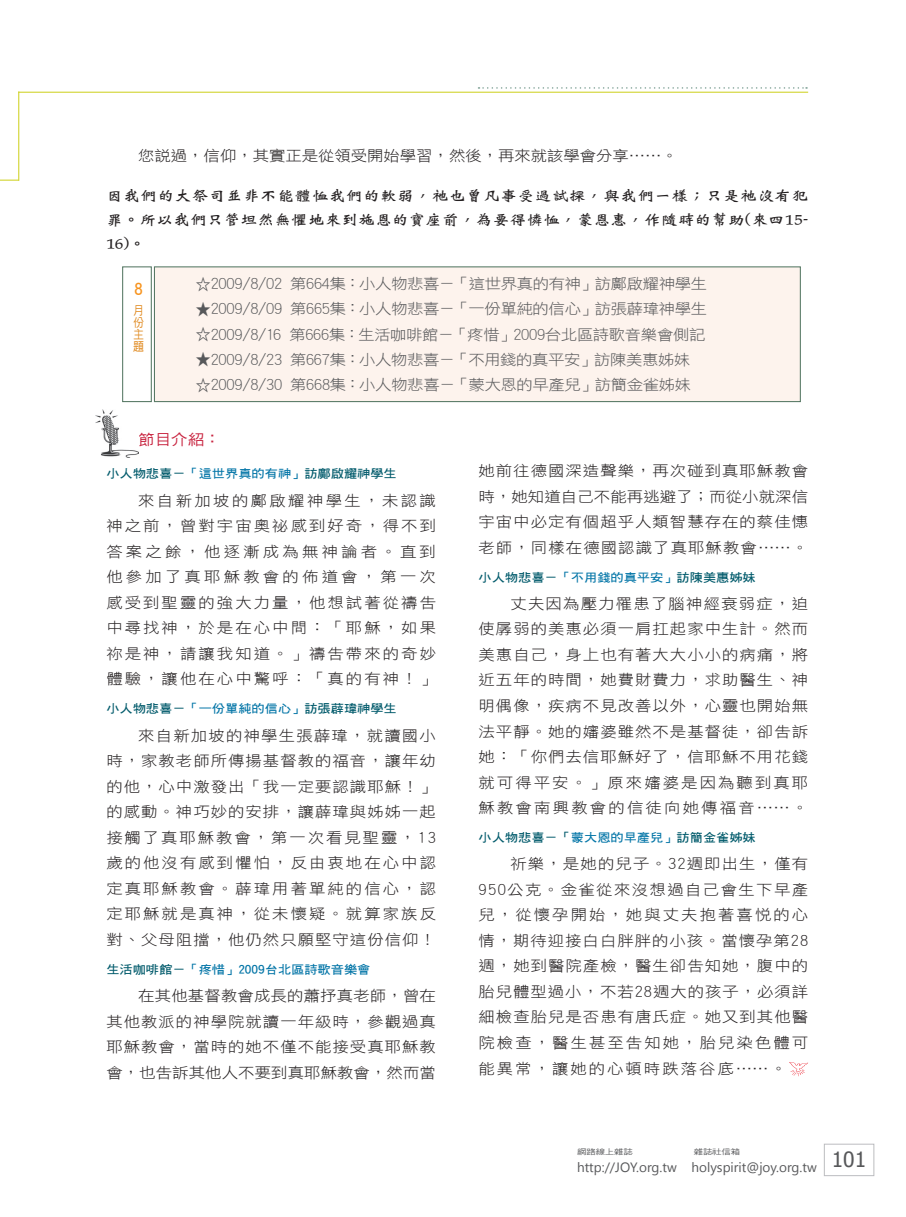
<style>
.page{position:relative;width:906px;height:1217px;background:#fff}
.page>*{position:absolute;margin:0;border:0;box-sizing:border-box;transform-origin:0 0}
.t1{font:16.5px "DF Hei W7 WIN BF";color:#f7931d}
.t2{font:14.85px "DF Hei W5 WIN BF";color:#c8233f;scale:1.11 1}
.t3{font:14.7px/25.5px "DF Hei W3 WIN BF";letter-spacing:.07em;color:#231f20;text-align:justify;scale:1.11 1}
.t4{font:14.7px/25.2px "DF Hei W3 WIN BF";letter-spacing:-.02em;color:#57585a;scale:1.11 1}
.t5{font:14.7px/24px "DF Wei Bei W7 WINP BF";letter-spacing:.03em;color:#231f20;text-align:justify;scale:1.11 1}
.t6{font:14.7px "DF Hei W3 WIN BF";color:#231f20;scale:1.11 1}
.t7{font:13.5px "Segoe UI";color:#57585a}
.t8{font:12px/12px "DF Hei W5 WIN BF";color:#df8619;scale:.9 1}
.t9{font:11.85px "DF Hei W7 WIN BF";color:#005a6b;scale:1.11 1}
.t10{font:11.85px "DF Hei W7 WIN BF";color:#0375a7;scale:1.11 1}
.t11{font:7.5px "DF Hei W5 WIN BF";letter-spacing:-.015em;color:#57585a;scale:1.25 1}
.s1{font-size:16.35px}
.s2{color:#0375a7}
.s3{color:#005a6b}
</style>
<div class="page">
<div style="left:824px;top:1143px;width:50px;height:32px;border:1px solid #bcbdc0"></div>
<div style="left:154px;top:266px;width:647px;height:136px;background:#fdf3ed;border:1px solid #577965"></div>
<div style="left:122px;top:266px;width:30px;height:136px;background:#fff;border:1px solid #577965"></div>
<svg style="left:789px;top:1062px;width:19px;height:13px"></svg>
<img style="left:96px;top:409px;width:42px;height:49px">
<svg style="left:0;top:180px;width:18px;height:1px"></svg>
<hr style="left:18px;top:91px;width:1px;height:90px;background:#cccf17">
<hr style="left:18px;top:92px;width:790px;height:1px;background:#cccf17">
<svg style="left:478px;top:87px;width:329px;height:2px"></svg>
<p class="t6" style="left:138px;top:148px;width:488px">您說過，信仰，其實正是從領受開始學習，然後，再來就該學會分享……。</p>
<p class="t5" style="left:106px;top:184px;width:634px">因我們的大祭司並非不能體恤我們的軟弱，祂也曾凡事受過試探，與我們一樣；只是祂沒有犯罪。所以我們只管坦然無懼地來到施恩的寶座前，為要得憐恤，蒙恩惠，作隨時的幫助(來四15- 16)。</p>
<p class="t1" style="left:135px;top:280px;width:10px">8</p>
<p class="t8" style="left:133px;top:304px;width:13px">月份主題</p>
<p class="t4" style="left:195px;top:271px;width:462px"><span class="s1">☆</span>2009/8/02 第664集：小人物悲喜－「這世界真的有神」訪鄺啟耀神學生</p>
<p class="t4" style="left:195px;top:296px;width:462px"><span class="s1">★</span>2009/8/09 第665集：小人物悲喜－「一份單純的信心」訪張薜瑋神學生<span class="s1">☆</span>2009/8/16 第666集：生活咖啡館－「疼惜」2009台北區詩歌音樂會側記</p>
<p class="t4" style="left:195px;top:347px;width:448px"><span class="s1">★</span>2009/8/23 第667集：小人物悲喜－「不用錢的真平安」訪陳美惠姊妹<span class="s1">☆</span>2009/8/30 第668集：小人物悲喜－「蒙大恩的早產兒」訪簡金雀姊妹</p>
<p class="t2" style="left:138px;top:431px;width:76px">節目介紹：</p>
<p class="t9" style="left:106px;top:468px;width:263px">小人物悲喜－<span class="s2">「這世界真的有神」</span>訪鄺啟耀神學生</p>
<p class="t3" style="left:106px;top:487px;width:298px;text-indent:32px">來自新加坡的鄺啟耀神學生，未認識神之前，曾對宇宙奧祕感到好奇，得不到答案之餘，他逐漸成為無神論者。直到他參加了真耶穌教會的佈道會，第一次感受到聖靈的強大力量，他想試著從禱告中尋找神，於是在心中問：「耶穌，如果祢是神，請讓我知道。」禱告帶來的奇妙體驗，讓他在心中驚呼：「真的有神！」</p>
<p class="t9" style="left:106px;top:702px;width:263px">小人物悲喜－<span class="s2">「一份單純的信心」</span>訪張薜瑋神學生</p>
<p class="t3" style="left:106px;top:722px;width:298px;text-indent:32px">來自新加坡的神學生張薜瑋，就讀國小時，家教老師所傳揚基督教的福音，讓年幼的他，心中激發出「我一定要認識耶穌！」的感動。神巧妙的安排，讓薜瑋與姊姊一起接觸了真耶穌教會，第一次看見聖靈，13歲的他沒有感到懼怕，反由衷地在心中認定真耶穌教會。薜瑋用著單純的信心，認定耶穌就是真神，從未懷疑。就算家族反對、父母阻擋，他仍然只願堅守這份信仰！</p>
<p class="t10" style="left:106px;top:963px;width:239px"><span class="s3">生活咖啡館－</span>「疼惜」2009台北區詩歌音樂會</p>
<p class="t3" style="left:106px;top:982px;width:298px;text-indent:32px">在其他基督教會成長的蕭抒真老師，曾在其他教派的神學院就讀一年級時，參觀過真耶穌教會，當時的她不僅不能接受真耶穌教會，也告訴其他人不要到真耶穌教會，然而當</p>
<p class="t3" style="left:478px;top:458px;width:298px">她前往德國深造聲樂，再次碰到真耶穌教會時，她知道自己不能再逃避了；而從小就深信宇宙中必定有個超乎人類智慧存在的蔡佳憓老師，同樣在德國認識了真耶穌教會……。</p>
<p class="t9" style="left:478px;top:571px;width:251px">小人物悲喜－<span class="s2">「不用錢的真平安」</span>訪陳美惠姊妹</p>
<p class="t3" style="left:478px;top:590px;width:298px;text-indent:32px">丈夫因為壓力罹患了腦神經衰弱症，迫使孱弱的美惠必須一肩扛起家中生計。然而美惠自己，身上也有著大大小小的病痛，將近五年的時間，她費財費力，求助醫生、神明偶像，疾病不見改善以外，心靈也開始無法平靜。她的嬸婆雖然不是基督徒，卻告訴她：「你們去信耶穌好了，信耶穌不用花錢就可得平安。」原來嬸婆是因為聽到真耶穌教會南興教會的信徒向她傳福音……。</p>
<p class="t9" style="left:478px;top:831px;width:251px">小人物悲喜－「<span class="s2">蒙大恩的早產兒」</span>訪簡金雀姊妹</p>
<p class="t3" style="left:478px;top:850px;width:298px;text-indent:32px">祈樂，是她的兒子。32週即出生，僅有950公克。金雀從來沒想過自己會生下早產兒，從懷孕開始，她與丈夫抱著喜悅的心情，期待迎接白白胖胖的小孩。當懷孕第28週，她到醫院產檢，醫生卻告知她，腹中的胎兒體型過小，不若28週大的孩子，必須詳細檢查胎兒是否患有唐氏症。她又到其他醫院檢查，醫生甚至告知她，胎兒染色體可能異常，讓她的心頓時跌落谷底……。</p>
<p class="t11" style="left:577px;top:1147px;width:46px">網路線上雜誌</p>
<p class="t11" style="left:694px;top:1147px;width:39px">雜誌社信箱</p>
<p class="t7" style="left:577px;top:1157px;width:291px">http://JOY.org.tw holyspirit@joy.org.tw <sup>101</sup></p>
</div>
